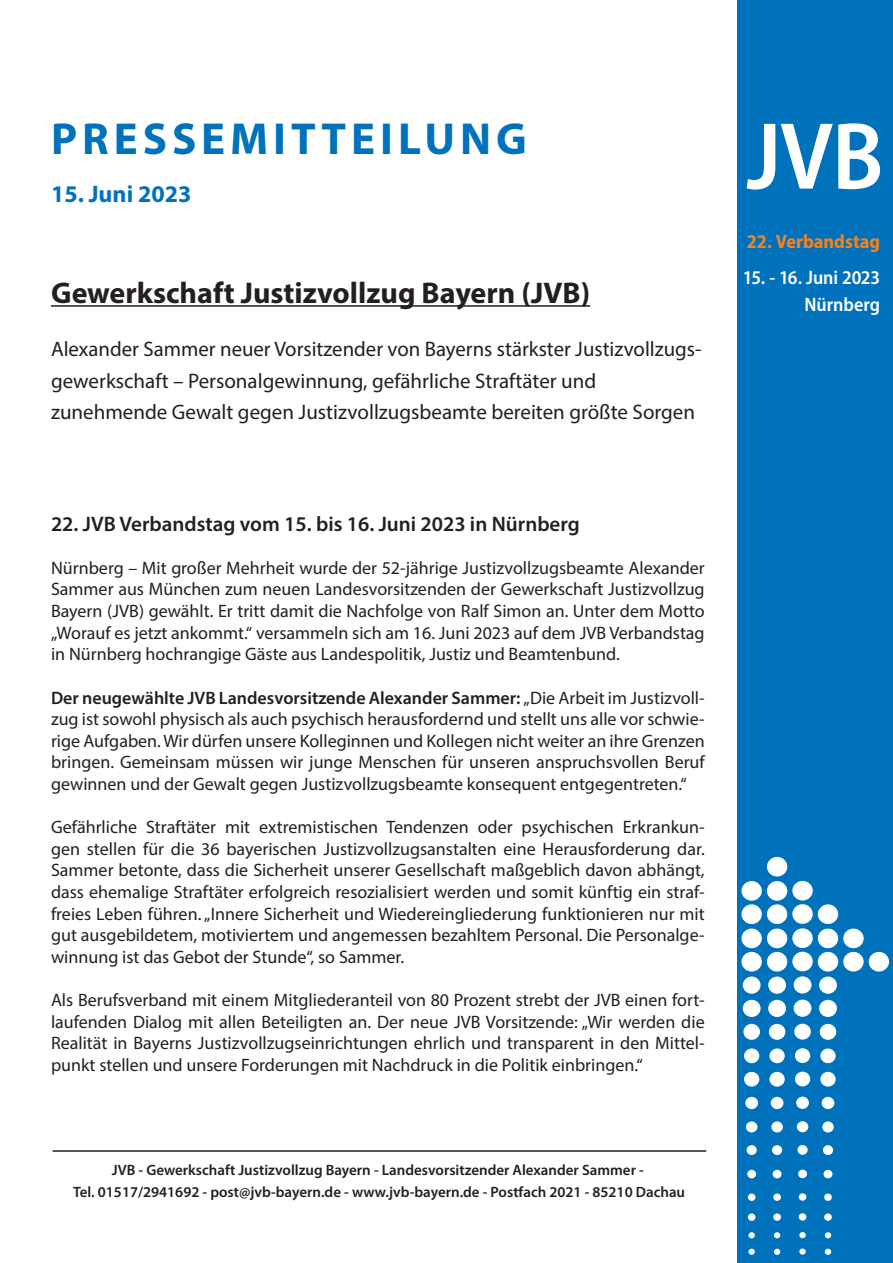
<style>
.page{position:relative;width:893px;height:1263px;background:#fff}
.page>*{position:absolute;margin:0;border:0;box-sizing:border-box;transform-origin:0 0}
.t1{font:600 semi-condensed 96px "Myriad Pro";color:#fff}
.t2{font:700 45px "Myriad Pro";letter-spacing:.11em;color:#0072bc}
.t3{font:700 30px "Myriad Pro";color:#231f20}
.t4{font:700 24px "Myriad Pro";color:#0072bc}
.t5{font:21px/31.5px "Myriad Pro";color:#231f20}
.t6{font:600 21px "Myriad Pro";color:#231f20}
.t7{font:600 semi-condensed 19.5px/27px "Myriad Pro";color:#fff;text-align:right}
.t8{font:700 semi-condensed 19.5px "Myriad Pro";color:#f58220}
.t9{font:18px/21.6px "Myriad Pro";color:#231f20;text-align:justify}
.t10{font:600 15px/21.6px "Myriad Pro";color:#231f20;text-align:center}
.s1{font-weight:600}
</style>
<div class="page">
<hr style="left:51px;top:305px;width:539px;height:2px;background:#231f20">
<div style="left:737px;top:0;width:156px;height:1263px;background:#0072bc"></div>
<hr style="left:53px;top:1150px;width:653px;height:2px;background:#231f20">
<div style="left:767px;top:952px;width:20px;height:19px;background:#fff;border-radius:50%"></div>
<div style="left:767px;top:928px;width:20px;height:20px;background:#fff;border-radius:50%"></div>
<div style="left:767px;top:904px;width:20px;height:20px;background:#fff;border-radius:50%"></div>
<div style="left:767px;top:881px;width:20px;height:20px;background:#fff;border-radius:50%"></div>
<div style="left:767px;top:857px;width:20px;height:19px;background:#fff;border-radius:50%"></div>
<div style="left:768px;top:976px;width:18px;height:18px;background:#fff;border-radius:50%"></div>
<div style="left:768px;top:1000px;width:18px;height:17px;background:#fff;border-radius:50%"></div>
<div style="left:769px;top:1024px;width:16px;height:16px;background:#fff;border-radius:50%"></div>
<div style="left:769px;top:1048px;width:16px;height:15px;background:#fff;border-radius:50%"></div>
<div style="left:771px;top:1097px;width:12px;height:12px;background:#fff;border-radius:50%"></div>
<div style="left:769px;top:1072px;width:16px;height:14px;background:#fff;border-radius:50%"></div>
<div style="left:771px;top:1121px;width:12px;height:11px;background:#fff;border-radius:50%"></div>
<div style="left:772px;top:1145px;width:10px;height:10px;background:#fff;border-radius:50%"></div>
<div style="left:773px;top:1170px;width:9px;height:8px;background:#fff;border-radius:50%"></div>
<div style="left:773px;top:1193px;width:8px;height:8px;background:#fff;border-radius:50%"></div>
<div style="left:773px;top:1213px;width:8px;height:8px;background:#fff;border-radius:50%"></div>
<svg style="left:774px;top:1232px;width:6px;height:6px"></svg>
<svg style="left:774px;top:1249px;width:6px;height:6px"></svg>
<div style="left:741px;top:952px;width:21px;height:19px;background:#fff;border-radius:50%"></div>
<div style="left:741px;top:928px;width:21px;height:20px;background:#fff;border-radius:50%"></div>
<div style="left:741px;top:904px;width:21px;height:20px;background:#fff;border-radius:50%"></div>
<div style="left:741px;top:881px;width:21px;height:20px;background:#fff;border-radius:50%"></div>
<div style="left:743px;top:976px;width:18px;height:18px;background:#fff;border-radius:50%"></div>
<div style="left:743px;top:1000px;width:18px;height:17px;background:#fff;border-radius:50%"></div>
<div style="left:743px;top:1024px;width:17px;height:16px;background:#fff;border-radius:50%"></div>
<div style="left:744px;top:1048px;width:15px;height:15px;background:#fff;border-radius:50%"></div>
<div style="left:745px;top:1097px;width:13px;height:12px;background:#fff;border-radius:50%"></div>
<div style="left:744px;top:1072px;width:15px;height:14px;background:#fff;border-radius:50%"></div>
<div style="left:746px;top:1121px;width:11px;height:11px;background:#fff;border-radius:50%"></div>
<div style="left:747px;top:1145px;width:10px;height:10px;background:#fff;border-radius:50%"></div>
<div style="left:747px;top:1170px;width:9px;height:8px;background:#fff;border-radius:50%"></div>
<div style="left:748px;top:1193px;width:7px;height:8px;background:#fff;border-radius:50%"></div>
<div style="left:748px;top:1213px;width:7px;height:8px;background:#fff;border-radius:50%"></div>
<div style="left:748px;top:1232px;width:7px;height:6px;background:#fff;border-radius:50%"></div>
<div style="left:748px;top:1249px;width:7px;height:6px;background:#fff;border-radius:50%"></div>
<div style="left:792px;top:952px;width:21px;height:19px;background:#fff;border-radius:50%"></div>
<div style="left:792px;top:928px;width:21px;height:20px;background:#fff;border-radius:50%"></div>
<div style="left:792px;top:904px;width:21px;height:20px;background:#fff;border-radius:50%"></div>
<div style="left:792px;top:881px;width:21px;height:19px;background:#fff;border-radius:50%"></div>
<div style="left:794px;top:976px;width:17px;height:17px;background:#fff;border-radius:50%"></div>
<div style="left:794px;top:999px;width:17px;height:18px;background:#fff;border-radius:50%"></div>
<div style="left:794px;top:1024px;width:17px;height:15px;background:#fff;border-radius:50%"></div>
<div style="left:795px;top:1048px;width:15px;height:15px;background:#fff;border-radius:50%"></div>
<div style="left:796px;top:1096px;width:13px;height:13px;background:#fff;border-radius:50%"></div>
<div style="left:795px;top:1072px;width:15px;height:14px;background:#fff;border-radius:50%"></div>
<div style="left:797px;top:1121px;width:11px;height:11px;background:#fff;border-radius:50%"></div>
<div style="left:797px;top:1145px;width:11px;height:10px;background:#fff;border-radius:50%"></div>
<div style="left:798px;top:1169px;width:9px;height:9px;background:#fff;border-radius:50%"></div>
<div style="left:799px;top:1193px;width:7px;height:8px;background:#fff;border-radius:50%"></div>
<div style="left:799px;top:1213px;width:7px;height:7px;background:#fff;border-radius:50%"></div>
<div style="left:799px;top:1232px;width:7px;height:6px;background:#fff;border-radius:50%"></div>
<div style="left:799px;top:1248px;width:7px;height:6px;background:#fff;border-radius:50%"></div>
<div style="left:843px;top:952px;width:21px;height:19px;background:#fff;border-radius:50%"></div>
<div style="left:843px;top:928px;width:21px;height:20px;background:#fff;border-radius:50%"></div>
<div style="left:818px;top:952px;width:20px;height:19px;background:#fff;border-radius:50%"></div>
<div style="left:818px;top:928px;width:20px;height:20px;background:#fff;border-radius:50%"></div>
<div style="left:818px;top:904px;width:20px;height:20px;background:#fff;border-radius:50%"></div>
<div style="left:819px;top:976px;width:18px;height:18px;background:#fff;border-radius:50%"></div>
<div style="left:819px;top:1000px;width:18px;height:17px;background:#fff;border-radius:50%"></div>
<div style="left:820px;top:1024px;width:16px;height:16px;background:#fff;border-radius:50%"></div>
<div style="left:820px;top:1048px;width:16px;height:15px;background:#fff;border-radius:50%"></div>
<div style="left:822px;top:1097px;width:12px;height:12px;background:#fff;border-radius:50%"></div>
<div style="left:820px;top:1072px;width:16px;height:14px;background:#fff;border-radius:50%"></div>
<div style="left:822px;top:1121px;width:12px;height:11px;background:#fff;border-radius:50%"></div>
<div style="left:823px;top:1145px;width:10px;height:10px;background:#fff;border-radius:50%"></div>
<div style="left:823px;top:1170px;width:9px;height:8px;background:#fff;border-radius:50%"></div>
<div style="left:824px;top:1193px;width:8px;height:8px;background:#fff;border-radius:50%"></div>
<div style="left:824px;top:1213px;width:8px;height:8px;background:#fff;border-radius:50%"></div>
<svg style="left:825px;top:1232px;width:6px;height:6px"></svg>
<svg style="left:825px;top:1249px;width:6px;height:6px"></svg>
<div style="left:869px;top:952px;width:20px;height:19px;background:#fff;border-radius:50%"></div>
<h2 class="t2" style="left:51px;top:109px;width:477px">PRESSEMITTEILUNG</h2>
<h3 class="t4" style="left:51px;top:178px;width:142px">15. Juni 2023</h3>
<h3 class="t3" style="left:51px;top:273px;width:541px">Gewerkschaft Justizvollzug Bayern (JVB)</h3>
<p class="t5" style="left:51px;top:333px;width:652px">Alexander Sammer neuer Vorsitzender von Bayerns stärkster Justizvollzugs&shy;gewerkschaft – Personalgewinnung, gefährliche Straftäter und zunehmende Gewalt gegen Justizvollzugsbeamte bereiten größte Sorgen</p>
<p class="t6" style="left:51px;top:510px;width:530px">22. JVB Verbandstag vom 15. bis 16. Juni 2023 in Nürnberg</p>
<p class="t9" style="left:51px;top:557px;width:655px">Nürnberg – Mit großer Mehrheit wurde der 52-jährige Justizvollzugsbeamte Alexander Sammer aus München zum neuen Landesvorsitzenden der Gewerkschaft Justizvollzug Bayern (JVB) gewählt. Er tritt damit die Nachfolge von Ralf Simon an. Unter dem Motto „Worauf es jetzt ankommt.“ versammeln sich am 16. Juni 2023 auf dem JVB Verbandstag in Nürnberg hochrangige Gäste aus Landespolitik, Justiz und Beamtenbund.</p>
<p class="t9" style="left:51px;top:686px;width:655px"><span class="s1">Der neugewählte JVB Landesvorsitzende Alexander Sammer:</span> „Die Arbeit im Justizvoll&shy;zug ist sowohl physisch als auch psychisch herausfordernd und stellt uns alle vor schwie&shy;rige Aufgaben. Wir dürfen unsere Kolleginnen und Kollegen nicht weiter an ihre Grenzen bringen. Gemeinsam müssen wir junge Menschen für unseren anspruchsvollen Beruf gewinnen und der Gewalt gegen Justizvollzugsbeamte konsequent entgegentreten.“</p>
<p class="t9" style="left:51px;top:816px;width:655px">Gefährliche Straftäter mit extremistischen Tendenzen oder psychischen Erkrankun&shy;gen stellen für die 36 bayerischen Justizvollzugsanstalten eine Herausforderung dar.<br>Sammer betonte, dass die Sicherheit unserer Gesellschaft maßgeblich davon abhängt, dass ehemalige Straftäter erfolgreich resozialisiert werden und somit künftig ein straf&shy;freies Leben führen. „Innere Sicherheit und Wiedereingliederung funktionieren nur mit gut ausgebildetem, motiviertem und angemessen bezahltem Personal. Die Personalge&shy;winnung ist das Gebot der Stunde“, so Sammer.</p>
<p class="t9" style="left:51px;top:989px;width:655px">Als Berufsverband mit einem Mitgliederanteil von 80 Prozent strebt der JVB einen fort&shy;laufenden Dialog mit allen Beteiligten an. Der neue JVB Vorsitzende: „Wir werden die Realität in Bayerns Justizvollzugseinrichtungen ehrlich und transparent in den Mittel&shy;punkt stellen und unsere Forderungen mit Nachdruck in die Politik einbringen.“</p>
<p class="t10" style="left:73px;top:1159px;width:614px">JVB - Gewerkschaft Justizvollzug Bayern - Landesvorsitzender Alexander Sammer -<br>Tel. 01517/2941692 - post@jvb-bayern.de - www.jvb-bayern.de - Postfach 2021 - 85210 Dachau</p>
<h1 class="t1" style="left:747px;top:96px;width:138px">JVB</h1>
<p class="t8" style="left:747px;top:228px;width:135px">22. Verbandstag</p>
<p class="t7" style="left:743px;top:263px;width:139px">15. - 16. Juni 2023<br>Nürnberg</p>
</div>
